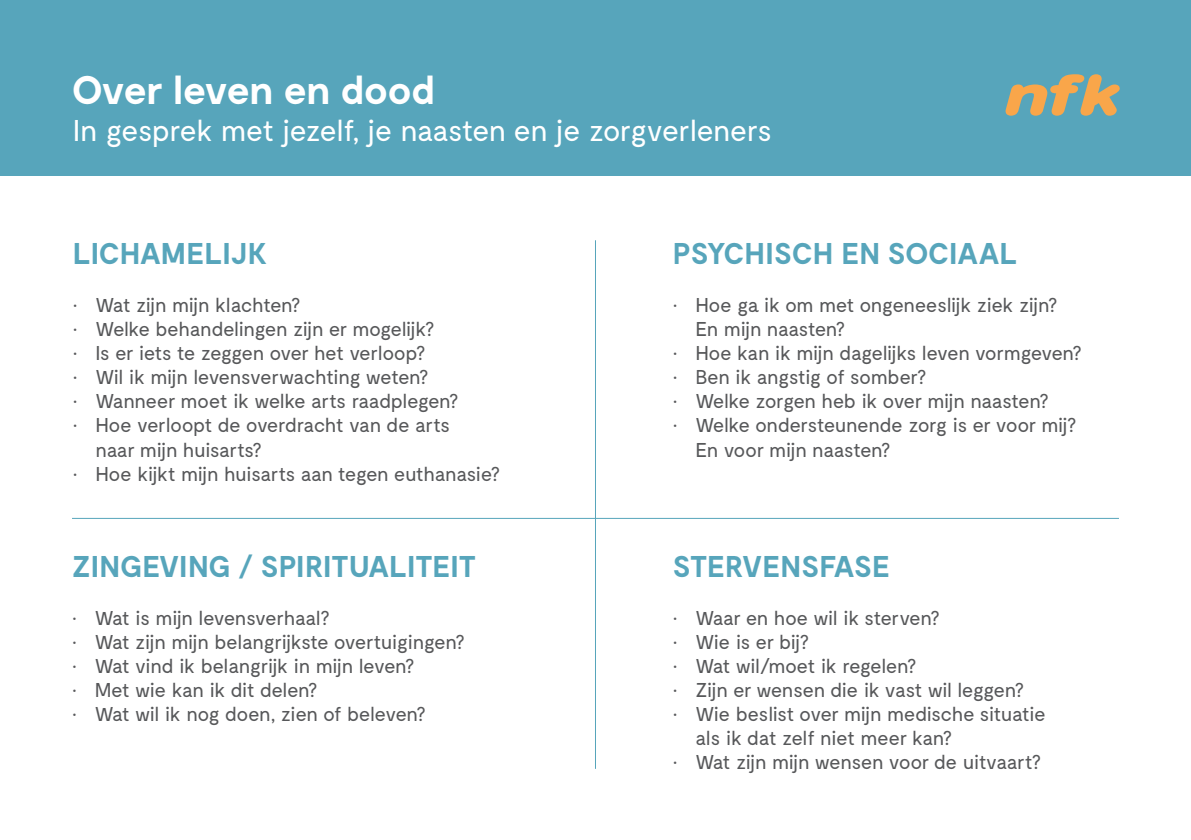
<style>
.page{position:relative;width:1191px;height:840px;background:#fff}
.page>*{position:absolute;margin:0;border:0;box-sizing:border-box;transform-origin:0 0}
.t1{font:700 40px "Moderat";letter-spacing:-.025em;color:#fff}
.t2{font:700 30px "Moderat";letter-spacing:.005em;color:#57a5bb}
.t3{font:30px "Moderat";letter-spacing:-.025em;color:#fff}
.t4{font:20px/24px "Moderat";letter-spacing:-.025em;color:#57585a}
</style>
<div class="page">
<div style="left:0;top:0;width:1191px;height:176px;background:#57a5bb"></div>
<svg style="left:1005px;top:74px;width:115px;height:42px"></svg>
<hr style="left:72px;top:517px;width:1047px;height:1px;background:#57a5bb">
<hr style="left:595px;top:240px;width:1px;height:528px;background:#57a5bb">
<p class="t1" style="left:72px;top:67px;width:365px">Over leven en dood</p>
<p class="t3" style="left:73px;top:114px;width:701px">In gesprek met jezelf, je naasten en je zorgverleners</p>
<p class="t2" style="left:73px;top:236px;width:196px">LICHAMELIJK</p>
<p class="t4" style="left:73px;top:294px;width:229px">• Wat zijn mijn klachten?</p>
<p class="t4" style="left:73px;top:318px;width:363px">• Welke behandelingen zijn er mogelijk?</p>
<p class="t4" style="left:73px;top:342px;width:354px">• Is er iets te zeggen over het verloop?</p>
<p class="t4" style="left:73px;top:366px;width:357px">• Wil ik mijn levensverwachting weten?</p>
<p class="t4" style="left:73px;top:390px;width:387px">• Wanneer moet ik welke arts raadplegen?</p>
<p class="t4" style="left:95px;top:414px;width:356px;text-indent:-23px">• Hoe verloopt de overdracht van de arts naar mijn huisarts?</p>
<p class="t4" style="left:73px;top:462px;width:428px">• Hoe kijkt mijn huisarts aan tegen euthanasie?</p>
<p class="t2" style="left:72px;top:548px;width:405px">ZINGEVING / SPIRITUALITEIT</p>
<p class="t4" style="left:72px;top:606px;width:259px">• Wat is mijn levensverhaal?</p>
<p class="t4" style="left:72px;top:630px;width:394px">• Wat zijn mijn belangrijkste overtuigingen?</p>
<p class="t4" style="left:72px;top:654px;width:344px">• Wat vind ik belangrijk in mijn leven?</p>
<p class="t4" style="left:72px;top:678px;width:247px">• Met wie kan ik dit delen?</p>
<p class="t4" style="left:72px;top:702px;width:355px">• Wat wil ik nog doen, zien of beleven?</p>
<p class="t2" style="left:672px;top:236px;width:346px">PSYCHISCH EN SOCIAAL</p>
<p class="t4" style="left:695px;top:294px;width:363px;text-indent:-23px">• Hoe ga ik om met ongeneeslijk ziek zijn?<br>En mijn naasten?</p>
<p class="t4" style="left:672px;top:342px;width:410px">• Hoe kan ik mijn dagelijks leven vormgeven?</p>
<p class="t4" style="left:672px;top:366px;width:255px">• Ben ik angstig of somber?</p>
<p class="t4" style="left:672px;top:390px;width:377px">• Welke zorgen heb ik over mijn naasten?</p>
<p class="t4" style="left:695px;top:414px;width:382px;text-indent:-23px">• Welke ondersteunende zorg is er voor mij?<br>En voor mijn naasten?</p>
<p class="t2" style="left:672px;top:548px;width:219px">STERVENSFASE</p>
<p class="t4" style="left:672px;top:606px;width:268px">• Waar en hoe wil ik sterven?</p>
<p class="t4" style="left:672px;top:630px;width:137px">• Wie is er bij?</p>
<p class="t4" style="left:672px;top:654px;width:245px">• Wat wil/moet ik regelen?</p>
<p class="t4" style="left:672px;top:678px;width:352px">• Zijn er wensen die ik vast wil leggen?</p>
<p class="t4" style="left:695px;top:702px;width:352px;text-indent:-23px">• Wie beslist over mijn medische situatie als ik dat zelf niet meer kan?</p>
<p class="t4" style="left:672px;top:750px;width:369px">• Wat zijn mijn wensen voor de uitvaart?</p>
</div>
